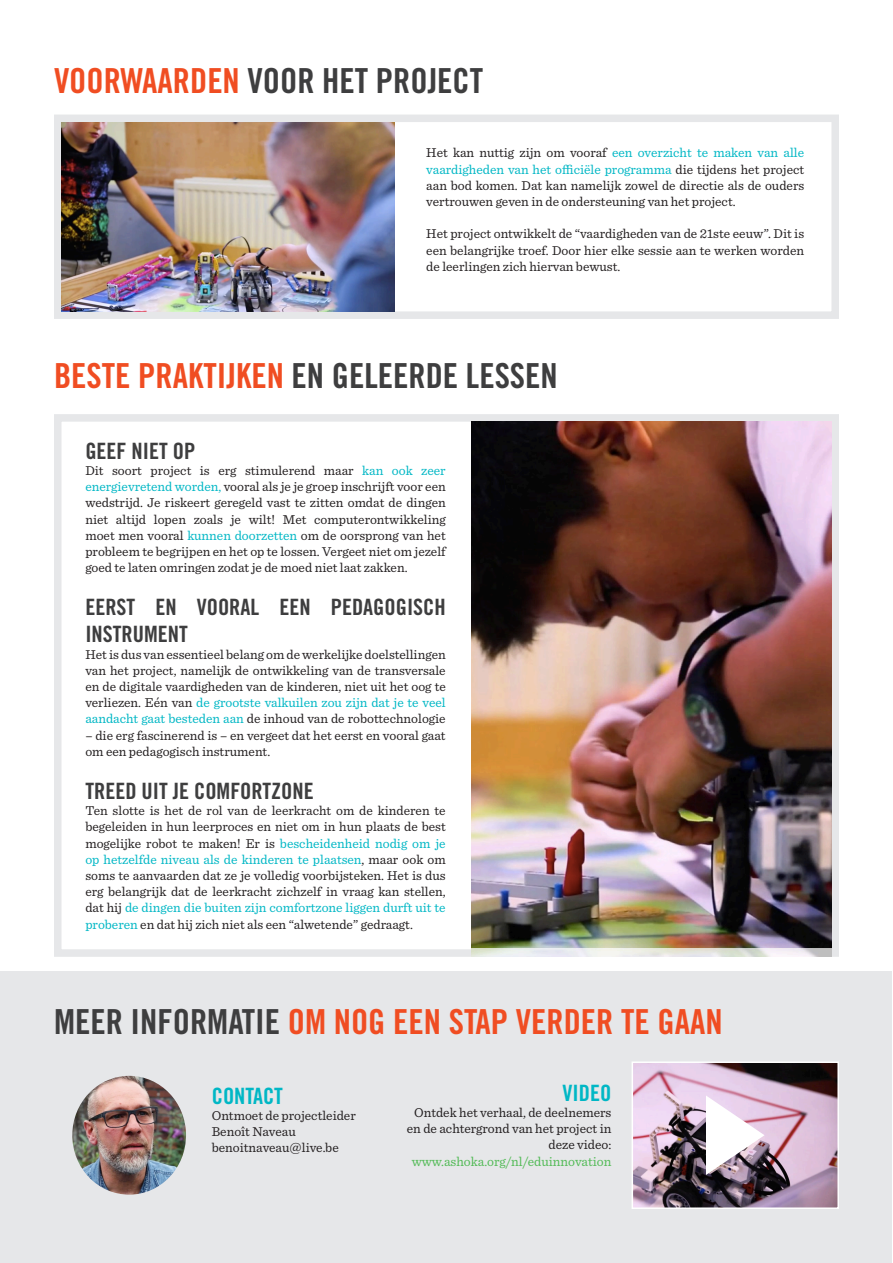
<style>
.page{position:relative;width:893px;height:1263px;background:#fff}
.page>*{position:absolute;margin:0;border:0;box-sizing:border-box;transform-origin:0 0}
.t1{font:34.5px "Trade Gothic LT Pro Bd Cn 20";color:#3e3e3f}
.t2{font:34.5px "Trade Gothic LT Pro Bd Cn 20";color:#f04d22}
.t3{font:22.5px/27px "Trade Gothic LT Pro Bd Cn 20";color:#3e3e3f}
.t4{font:22.5px "Trade Gothic LT Pro Bd Cn 20";color:#00b7c5}
.t5{font:13.5px/16.2px "Sentinel";color:#231f20;text-align:justify}
.t6{font:13.5px "Sentinel";color:#52ba56}
.s1{color:#f04d22}
.s2{color:#00b7c5}
.s3{color:#3e3e3f}
</style>
<div class="page">
<div style="left:0;top:972px;width:891px;height:291px;background:#e6e7e9"></div>
<div style="left:54px;top:115px;width:785px;height:204px;border:8px solid #e6e7e9"></div>
<div style="left:54px;top:414px;width:785px;height:543px;border:8px solid #e6e7e9"></div>
<img style="left:62px;top:122px;width:332px;height:189px">
<img style="left:471px;top:422px;width:360px;height:535px">
<img style="left:635px;top:1064px;width:201px;height:142px">
<div style="left:632px;top:1061px;width:207px;height:148px;border:2px solid #fff"></div>
<svg style="left:706px;top:1095px;width:58px;height:80px;background:#dbced9"></svg>
<img style="left:72px;top:1076px;width:114px;height:118px">
<p class="t1" style="left:54px;top:60px;width:431px"><span class="s1">VOORWAARDEN</span> VOOR HET PROJECT</p>
<p class="t5" style="left:426px;top:144px;width:379px">Het kan nuttig zijn om vooraf <span class="s2">een overzicht te maken van alle vaardigheden van het officiële programma</span> die tijdens het project aan bod komen. Dat kan namelijk zowel de directie als de ouders vertrouwen geven in de ondersteuning van het project.</p>
<p class="t5" style="left:426px;top:225px;width:379px">Het project ontwikkelt de “vaardigheden van de 21ste eeuw”. Dit is een belangrijke troef. Door hier elke sessie aan te werken worden de leerlingen zich hiervan bewust.</p>
<p class="t1" style="left:54px;top:355px;width:505px"><span class="s1">BESTE PRAKTIJKEN</span> EN GELEERDE LESSEN</p>
<p class="t3" style="left:85px;top:437px;width:111px">GEEF NIET OP</p>
<p class="t5" style="left:85px;top:462px;width:362px">Dit soort project is erg stimulerend maar <span class="s2">kan ook zeer energievretend worden,</span> vooral als je je groep inschrijft voor een wedstrijd. Je riskeert geregeld vast te zitten omdat de dingen niet altijd lopen zoals je wilt! Met computerontwikkeling moet men vooral <span class="s2">kunnen doorzetten</span> om de oorsprong van het probleem te begrijpen en het op te lossen. Vergeet niet om jezelf goed te laten omringen zodat je de moed niet laat zakken.</p>
<p class="t3" style="left:85px;top:594px;width:362px">EERST EN VOORAL EEN PEDAGOGISCH<br>INSTRUMENT</p>
<p class="t5" style="left:85px;top:645px;width:362px">Het is dus van essentieel belang om de werkelijke doelstellingen van het project, namelijk de ontwikkeling van de transversale en de digitale vaardigheden van de kinderen, niet uit het oog te verliezen. Eén van <span class="s2">de grootste valkuilen zou zijn dat je te veel aandacht gaat besteden aan</span> de inhoud van de robottechnologie</p>
<p class="t5" style="left:85px;top:726px;width:362px">– die erg fascinerend is – en vergeet dat het eerst en vooral gaat om een pedagogisch instrument.</p>
<p class="t3" style="left:85px;top:777px;width:230px">TREED UIT JE COMFORTZONE</p>
<p class="t5" style="left:85px;top:802px;width:362px">Ten slotte is het de rol van de leerkracht om de kinderen te begeleiden in hun leerproces en niet om in hun plaats de best mogelijke robot te maken! Er is <span class="s2">bescheidenheid nodig om je op hetzelfde niveau als de kinderen te plaatsen</span>, maar ook om soms te aanvaarden dat ze je volledig voorbijsteken. Het is dus erg belangrijk dat de leerkracht zichzelf in vraag kan stellen, dat hij <span class="s2">de dingen die buiten zijn comfortzone liggen durft uit te proberen</span> en dat hij zich niet als een “alwetende” gedraagt.</p>
<p class="t2" style="left:54px;top:1000px;width:670px"><span class="s3">MEER INFORMATIE</span> OM NOG EEN STAP VERDER TE GAAN</p>
<p class="t4" style="left:212px;top:1082px;width:73px">CONTACT</p>
<p class="t5" style="left:212px;top:1106px;width:146px">Ontmoet de projectleider</p>
<p class="t5" style="left:212px;top:1122px;width:86px">Benoît Naveau</p>
<p class="t5" style="left:212px;top:1139px;width:129px">benoitnaveau@live.be</p>
<p class="t4" style="left:563px;top:1079px;width:50px">VIDEO</p>
<p class="t5" style="left:407px;top:1103px;width:206px;text-align:right">Ontdek het verhaal, de deelnemers en de achtergrond van het project in deze video:</p>
<p class="t6" style="left:412px;top:1151px;width:201px">www.ashoka.org/nl/eduinnovation</p>
</div>
